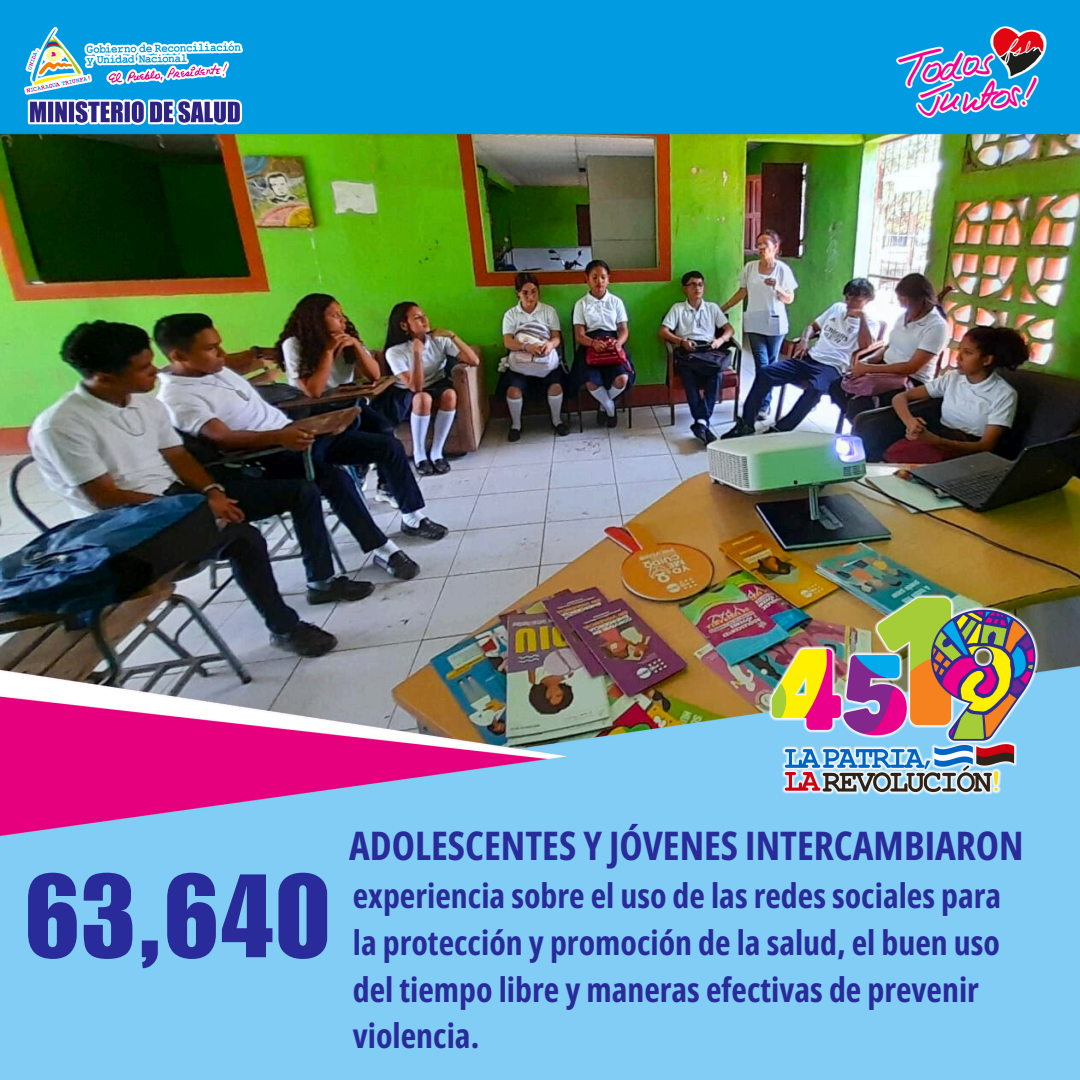
<style>
.page{position:relative;width:1080px;height:1080px;background:#fff}
.page>*{position:absolute;margin:0;border:0;box-sizing:border-box;transform-origin:0 0}
.t1{font:115.9px "Impact LT Std";color:#282b99}
.t2{font:700 39.3px "Open Sans Condensed";color:#282b99}
.t3{font:700 33.9px/46.8px "Open Sans Condensed";color:#282b99}
</style>
<div class="page">
<img style="left:0;top:0;width:1080px;height:1080px">
<img style="left:766px;top:592px;width:280px;height:207px">
<img style="left:25px;top:28px;width:218px;height:104px">
<img style="left:890px;top:10px;width:172px;height:118px">
<p class="t1" style="left:25px;top:874px;width:308px">63,640</p>
<h1 class="t2" style="left:349px;top:818px;width:676px">ADOLESCENTES Y JÓVENES INTERCAMBIARON</h1>
<h2 class="t3" style="left:353px;top:872px;width:650px">experiencia sobre el uso de las redes sociales para la protección y promoción de la salud, el buen uso del tiempo libre y maneras efectivas de prevenir violencia.</h2>
</div>
